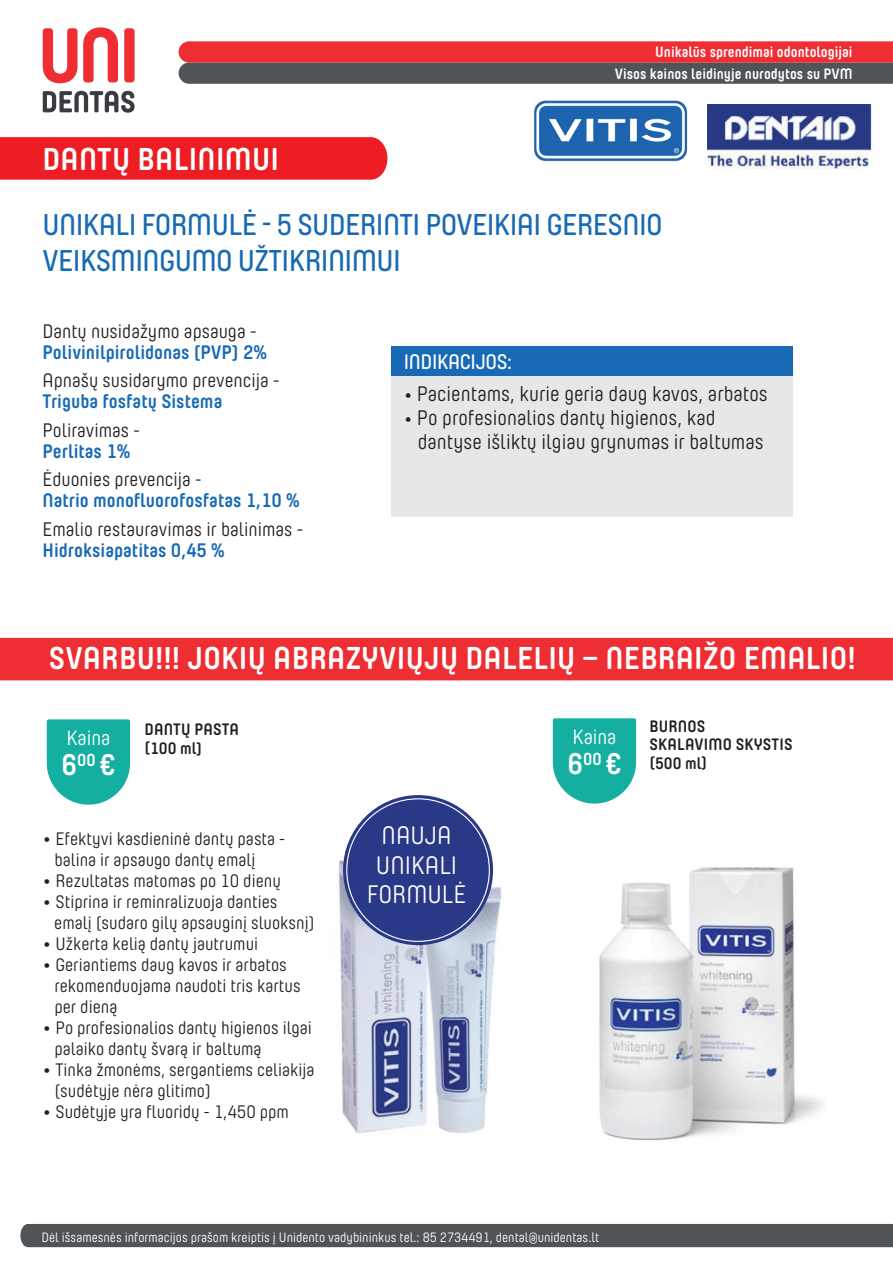
<style>
.page{position:relative;width:893px;height:1263px;background:#fff}
.page>*{position:absolute;margin:0;border:0;box-sizing:border-box;transform-origin:0 0}
.t1{font:700 31.5px "Yummo";letter-spacing:.01em;color:#fff}
.t2{font:600 30px "Yummo";letter-spacing:-.02em;color:#186ab5}
.t3{font:700 29.7px "Yummo";color:#fff}
.t4{font:25.2px/29.4px "Yummo";color:#fff;text-align:center}
.t5{font:21px "Yummo";color:#231f20}
.t6{font:600 21px "Yummo";letter-spacing:-.02em;color:#fff}
.t7{font:20.7px "Yummo";color:#fff}
.t8{font:19.5px "Yummo";color:#231f20}
.t9{font:700 19.5px "Yummo";color:#186ab5}
.t10{font:18px "Yummo";color:#231f20}
.t11{font:700 16.5px "Yummo";letter-spacing:.01em;color:#231f20}
.t12{font:700 15px "Yummo";color:#fff}
.t13{font:13.5px "Yummo";color:#fff}
.s1{font-size:18px}
</style>
<div class="page">
<svg style="left:179px;top:41px;width:714px;height:43px;background:#a14549"></svg>
<svg style="left:43px;top:27px;width:92px;height:56px"></svg>
<svg style="left:43px;top:91px;width:92px;height:22px"></svg>
<div style="left:20px;top:1224px;width:873px;height:23px;background:#505457"></div>
<div style="left:391px;top:376px;width:402px;height:141px;background:#e6e7e9"></div>
<div style="left:391px;top:347px;width:402px;height:29px;background:#186ab5"></div>
<img style="left:599px;top:867px;width:225px;height:274px">
<img style="left:338px;top:846px;width:164px;height:287px">
<div style="left:0;top:638px;width:893px;height:42px;background:#ee2e33"></div>
<div style="left:0;top:137px;width:387px;height:43px;background:#ee1d23"></div>
<div style="left:343px;top:795px;width:150px;height:150px;background:#293987;border-radius:50%"></div>
<svg style="left:553px;top:718px;width:83px;height:86px;background:#2eb7ac"></svg>
<svg style="left:47px;top:719px;width:83px;height:86px;background:#2fb7ac"></svg>
<img style="left:534px;top:100px;width:154px;height:62px">
<img style="left:707px;top:104px;width:167px;height:65px">
<p class="t12" style="left:655px;top:38px;width:199px">Unikalūs sprendimai odontologijai</p>
<p class="t1" style="left:43px;top:130px;width:238px">DANTŲ BALINIMUI</p>
<p class="t12" style="left:615px;top:60px;width:239px">Visos kainos leidinyje nurodytos su PVM</p>
<p class="t2" style="left:43px;top:200px;width:622px">UNIKALI FORMULĖ - 5 SUDERINTI POVEIKIAI GERESNIO</p>
<p class="t2" style="left:43px;top:236px;width:360px">VEIKSMINGUMO UŽTIKRINIMUI</p>
<p class="t8" style="left:43px;top:317px;width:215px">Dantų nusidažymo apsauga -</p>
<p class="t9" style="left:43px;top:334px;width:226px">Polivinilpirolidonas (PVP) 2%</p>
<p class="t8" style="left:43px;top:367px;width:238px">Apnašų susidarymo prevencija -</p>
<p class="t9" style="left:43px;top:384px;width:181px">Triguba fosfatų Sistema</p>
<p class="t8" style="left:43px;top:416px;width:99px">Poliravimas -</p>
<p class="t9" style="left:43px;top:433px;width:89px">Perlitas 1%</p>
<p class="t8" style="left:43px;top:466px;width:161px">Ėduonies prevencija -</p>
<p class="t9" style="left:43px;top:483px;width:259px">Natrio monofluorofosfatas 1,10 %</p>
<p class="t8" style="left:43px;top:515px;width:262px">Emalio restauravimas ir balinimas -</p>
<p class="t9" style="left:43px;top:532px;width:184px">Hidroksiapatitas 0,45 %</p>
<p class="t6" style="left:404px;top:345px;width:110px">INDIKACIJOS:</p>
<p class="t5" style="left:404px;top:378px;width:365px"><span class="s1">•</span> Pacientams, kurie geria daug kavos, arbatos</p>
<p class="t5" style="left:404px;top:402px;width:313px"><span class="s1">•</span> Po profesionalios dantų higienos, kad</p>
<p class="t5" style="left:418px;top:426px;width:347px">dantyse išliktų ilgiau grynumas ir baltumas</p>
<p class="t1" style="left:49px;top:630px;width:808px">SVARBU!!! JOKIŲ ABRAZYVIŲJŲ DALELIŲ – NEBRAIŽO EMALIO!</p>
<p class="t7" style="left:66px;top:724px;width:46px">Kaina</p>
<p class="t3" style="left:61px;top:738px;width:56px">6<sup>00</sup> €</p>
<p class="t11" style="left:145px;top:714px;width:96px">DANTŲ PASTA</p>
<p class="t11" style="left:145px;top:733px;width:59px">(100 ml)</p>
<p class="t10" style="left:43px;top:826px;width:244px">• Efektyvi kasdieninė dantų pasta -</p>
<p class="t10" style="left:54px;top:847px;width:202px">balina ir apsaugo dantų emalį</p>
<p class="t10" style="left:43px;top:868px;width:240px">• Rezultatas matomas po 10 dienų</p>
<p class="t10" style="left:43px;top:889px;width:237px">• Stiprina ir reminralizuoja danties</p>
<p class="t10" style="left:54px;top:910px;width:262px">emalį (sudaro gilų apsauginį sluoksnį)</p>
<p class="t10" style="left:43px;top:931px;width:217px">• Užkerta kelią dantų jautrumui</p>
<p class="t10" style="left:43px;top:952px;width:246px">• Geriantiems daug kavos ir arbatos</p>
<p class="t10" style="left:54px;top:973px;width:248px">rekomenduojama naudoti tris kartus</p>
<p class="t10" style="left:54px;top:994px;width:65px">per dieną</p>
<p class="t10" style="left:43px;top:1015px;width:271px">• Po profesionalios dantų higienos ilgai</p>
<p class="t10" style="left:54px;top:1036px;width:209px">palaiko dantų švarą ir baltumą</p>
<p class="t10" style="left:43px;top:1057px;width:274px">• Tinka žmonėms, sergantiems celiakija</p>
<p class="t10" style="left:54px;top:1078px;width:158px">(sudėtyje nėra glitimo)</p>
<p class="t10" style="left:43px;top:1099px;width:248px">• Sudėtyje yra fluoridų - 1,450 ppm</p>
<p class="t4" style="left:367px;top:819px;width:101px">NAUJA<br>UNIKALI<br>FORMULĖ</p>
<p class="t7" style="left:572px;top:723px;width:46px">Kaina</p>
<p class="t3" style="left:567px;top:737px;width:56px">6<sup>00</sup> €</p>
<p class="t11" style="left:649px;top:711px;width:57px">BURNOS</p>
<p class="t11" style="left:649px;top:729px;width:145px">SKALAVIMO SKYSTIS</p>
<p class="t11" style="left:649px;top:748px;width:59px">(500 ml)</p>
<p class="t13" style="left:42px;top:1228px;width:559px">Dėl išsamesnės informacijos prašom kreiptis į Unidento vadybininkus tel.: 85 2734491, dental@unidentas.lt</p>
</div>
